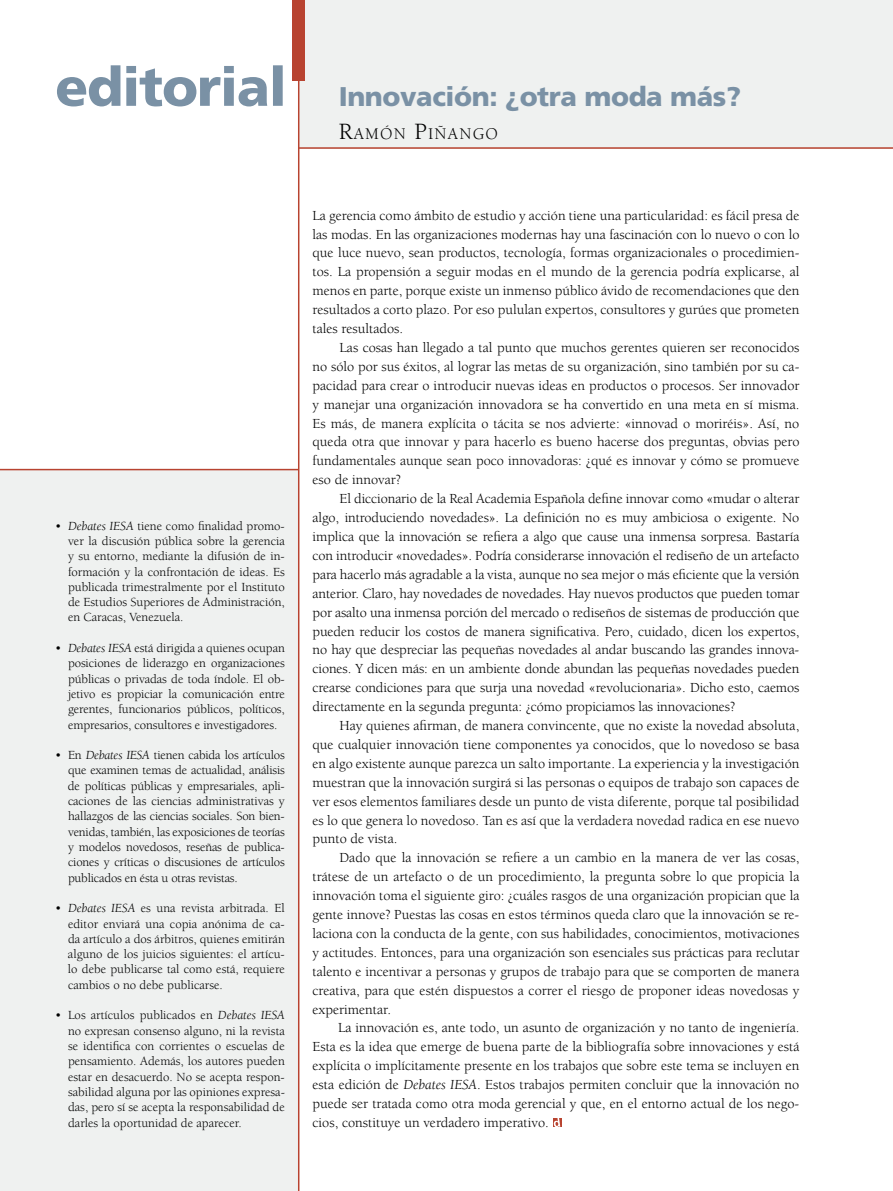
<style>
.page{position:relative;width:893px;height:1191px;background:#fff}
.page>*{position:absolute;margin:0;border:0;box-sizing:border-box;transform-origin:0 0}
.t1{font:900 27px "Frutiger";letter-spacing:-.015em;color:#7a91a5}
.t2{font:16.8px "Berkeley";letter-spacing:.07em;color:#000}
.t3{font:14.25px/18.9px "Berkeley";color:#000;text-align:justify}
.t4{font:12.75px/15.3px "Berkeley";color:#000;text-align:justify}
.t5{font:italic 12.75px "Berkeley";letter-spacing:-.005em;color:#000}
.s1{font-size:24px}
.s2{font-style:normal}
.s3{font-style:italic}
</style>
<div class="page">
<div style="left:299px;top:0;width:594px;height:149px;background:#eff1f0"></div>
<svg style="left:553px;top:1118px;width:8px;height:8px"></svg>
<svg style="left:554px;top:1118px;width:6px;height:9px"></svg>
<div style="left:0;top:469px;width:298px;height:722px;background:#eff1f0"></div>
<hr style="left:0;top:469px;width:299px;height:1px;background:#b84330">
<hr style="left:298px;top:0;width:1px;height:1191px;background:#b84330">
<div style="left:292px;top:0;width:13px;height:81px;background:#b84330"></div>
<svg style="left:57px;top:65px;width:226px;height:41px"></svg>
<hr style="left:298px;top:147px;width:595px;height:2px;background:#b84330">
<h1 class="t1" style="left:339px;top:80px;width:404px">Innovación: ¿otra moda más?</h1>
<p class="t2" style="left:339px;top:125px;width:161px"><span class="s1">R</span>AMÓN <span class="s1">P</span>IÑANGO</p>
<p class="t4" style="left:68px;top:518px;width:218px;text-indent:69px">tiene como finalidad promo&shy;ver la discusión pública sobre la gerencia y su entorno, mediante la difusión de in&shy;formación y la confrontación de ideas. Es publicada trimestralmente por el Instituto de Estudios Superiores de Administración, en Caracas, Venezuela.</p>
<p class="t5" style="left:55px;top:641px;width:63px"><span class="s2">•</span> Debates Ie-sa</p>
<p class="t5" style="left:55px;top:519px;width:64px"><span class="s2">•</span> Debates Ie-sa</p>
<p class="t4" style="left:68px;top:640px;width:218px;text-indent:67px">está dirigida a quienes ocupan posiciones de liderazgo en organizaciones públicas o privadas de toda índole. El ob&shy;jetivo es propiciar la comunicación entre gerentes, funcionarios públicos, políticos, empresarios, consultores e investigadores.</p>
<p class="t5" style="left:55px;top:748px;width:81px"><span class="s2">• En</span> Debates Ie-sa</p>
<p class="t4" style="left:68px;top:748px;width:218px;text-indent:86px">tienen cabida los artículos que examinen temas de actualidad, análisis de políticas públicas y empresariales, apli&shy;caciones de las ciencias administrativas y hallazgos de las ciencias sociales. Son bien&shy;venidas, también, las exposiciones de teorías y modelos novedosos, reseñas de publica&shy;ciones y críticas o discusiones de artículos publicados en ésta u otras revistas.</p>
<p class="t5" style="left:55px;top:901px;width:66px"><span class="s2">•</span> Debates Ie-sa</p>
<p class="t4" style="left:68px;top:901px;width:218px;text-indent:73px">es una revista arbitrada. El editor enviará una copia anónima de ca&shy;da artículo a dos árbitros, quienes emitirán alguno de los juicios siguientes: el artícu&shy;lo debe publicarse tal como está, requiere cambios o no debe publicarse.</p>
<p class="t4" style="left:68px;top:1008px;width:218px;text-align:left;text-indent:-13px">• Los artículos publicados en <span class="s3">Debates Ie-sa </span>no expresan consenso alguno, ni la revista se identifica con corrientes o escuelas de pensamiento. Además, los autores pueden estar en desacuerdo. No se acepta respon&shy;sabilidad alguna por las opiniones expresa&shy;das, pero sí se acepta la responsabilidad de darles la oportunidad de aparecer.</p>
<p class="t3" style="left:313px;top:206px;width:488px">La gerencia como ámbito de estudio y acción tiene una particularidad: es fácil presa de las modas. En las organizaciones modernas hay una fascinación con lo nuevo o con lo que luce nuevo, sean productos, tecnología, formas organizacionales o procedimien&shy;tos. La propensión a seguir modas en el mundo de la gerencia podría explicarse, al menos en parte, porque existe un inmenso público ávido de recomendaciones que den resultados a corto plazo. Por eso pululan expertos, consultores y gurúes que prometen tales resultados.</p>
<p class="t3" style="left:313px;top:338px;width:488px;text-indent:27px">Las cosas han llegado a tal punto que muchos gerentes quieren ser reconocidos no sólo por sus éxitos, al lograr las metas de su organización, sino también por su ca&shy;pacidad para crear o introducir nuevas ideas en productos o procesos. Ser innovador y manejar una organización innovadora se ha convertido en una meta en sí misma.<br>Es más, de manera explícita o tácita se nos advierte: «innovad o moriréis». Así, no queda otra que innovar y para hacerlo es bueno hacerse dos preguntas, obvias pero fundamentales aunque sean poco innovadoras: ¿qué es innovar y cómo se promueve eso de innovar?</p>
<p class="t3" style="left:313px;top:489px;width:488px;text-indent:27px">El diccionario de la Real Academia Española define innovar como «mudar o alterar algo, introduciendo novedades». La definición no es muy ambiciosa o exigente. No implica que la innovación se refiera a algo que cause una inmensa sorpresa. Bastaría con introducir «novedades». Podría considerarse innovación el rediseño de un artefacto para hacerlo más agradable a la vista, aunque no sea mejor o más eficiente que la versión anterior. Claro, hay novedades de novedades. Hay nuevos productos que pueden tomar por asalto una inmensa porción del mercado o rediseños de sistemas de producción que pueden reducir los costos de manera significativa. Pero, cuidado, dicen los expertos, no hay que despreciar las pequeñas novedades al andar buscando las grandes innova&shy;ciones. Y dicen más: en un ambiente donde abundan las pequeñas novedades pueden crearse condiciones para que surja una novedad «revolucionaria». Dicho esto, caemos directamente en la segunda pregunta: ¿cómo propiciamos las innovaciones?</p>
<p class="t3" style="left:313px;top:716px;width:488px;text-indent:27px">Hay quienes afirman, de manera convincente, que no existe la novedad absoluta, que cualquier innovación tiene componentes ya conocidos, que lo novedoso se basa en algo existente aunque parezca un salto importante. La experiencia y la investigación muestran que la innovación surgirá si las personas o equipos de trabajo son capaces de ver esos elementos familiares desde un punto de vista diferente, porque tal posibilidad es lo que genera lo novedoso. Tan es así que la verdadera novedad radica en ese nuevo punto de vista.</p>
<p class="t3" style="left:313px;top:848px;width:488px;text-indent:27px">Dado que la innovación se refiere a un cambio en la manera de ver las cosas, trátese de un artefacto o de un procedimiento, la pregunta sobre lo que propicia la innovación toma el siguiente giro: ¿cuáles rasgos de una organización propician que la gente innove? Puestas las cosas en estos términos queda claro que la innovación se re&shy;laciona con la conducta de la gente, con sus habilidades, conocimientos, motivaciones y actitudes. Entonces, para una organización son esenciales sus prácticas para reclutar talento e incentivar a personas y grupos de trabajo para que se comporten de manera creativa, para que estén dispuestos a correr el riesgo de proponer ideas novedosas y experimentar.</p>
<p class="t3" style="left:313px;top:1018px;width:488px;text-indent:26px">La innovación es, ante todo, un asunto de organización y no tanto de ingeniería.<br>Esta es la idea que emerge de buena parte de la bibliografía sobre innovaciones y está explícita o implícitamente presente en los trabajos que sobre este tema se incluyen en esta edición de <span class="s3">Debates IESA</span>. Estos trabajos permiten concluir que la innovación no puede ser tratada como otra moda gerencial y que, en el entorno actual de los nego&shy;cios, constituye un verdadero imperativo.</p>
</div>
